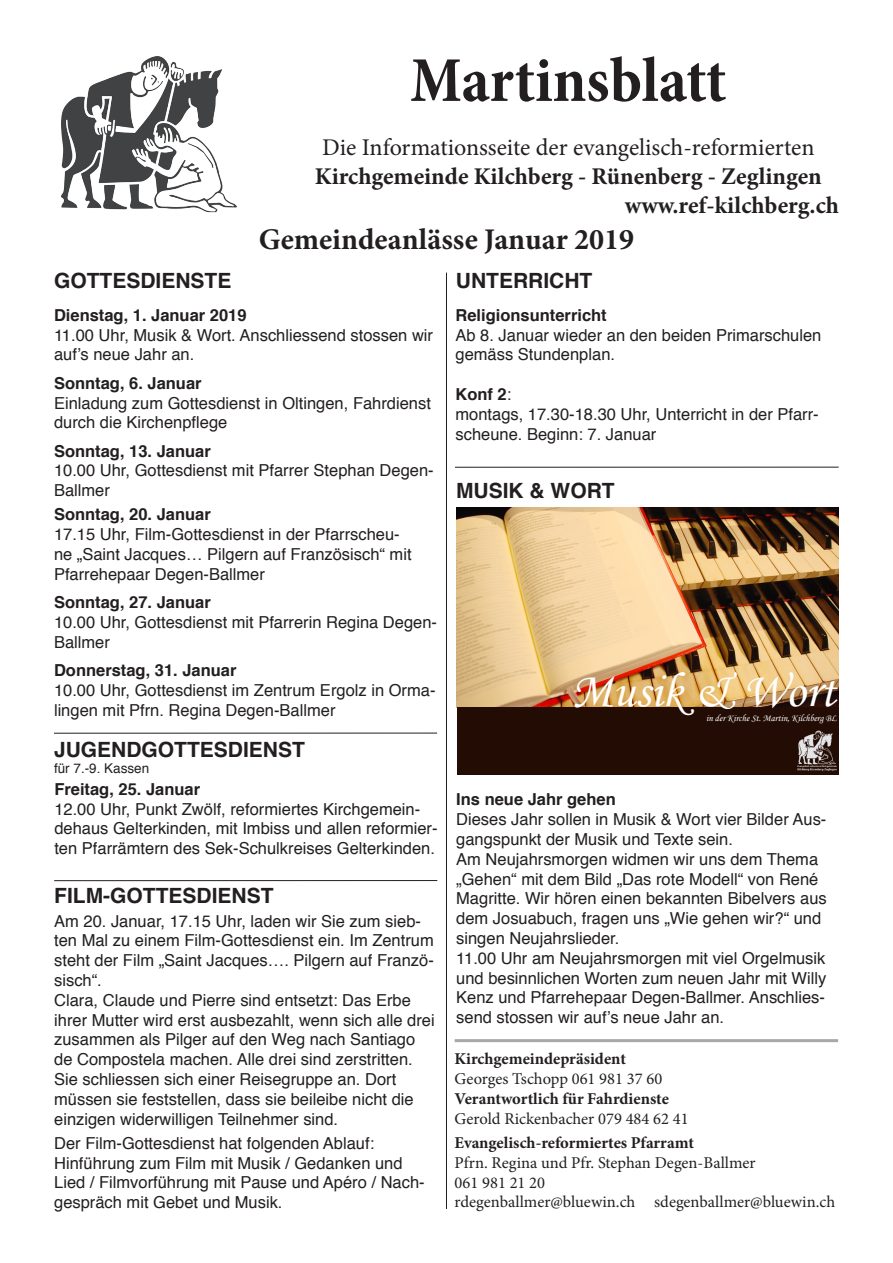
<style>
.page{position:relative;width:893px;height:1263px;background:#fff}
.page>*{position:absolute;margin:0;border:0;box-sizing:border-box;transform-origin:0 0}
.t1{font:700 condensed 64.5px "Minion Pro";letter-spacing:-.005em;color:#231f20}
.t2{font:49.2px "Monotype Corsiva";color:#fff}
.t3{font:700 30px "Minion Pro";color:#231f20}
.t4{font:700 24px "Minion Pro";color:#231f20}
.t5{font:24px "Minion Pro";color:#231f20}
.t6{font:700 21px "Helvetica";color:#231f20}
.Text-Kollekte{font:16.5px/19.8px "Helvetica";color:#231f20}
.Text-Kollekte-2{font:700 16.5px "Helvetica";color:#231f20}
.t7{font:16.5px "Minion Pro";color:#231f20}
.t8{font:700 16.5px "Minion Pro";color:#231f20}
.t9{font:13.5px "Helvetica";color:#231f20}
.t10{font:9.6px "Monotype Corsiva";color:#fff}
.s1{font-weight:400}
</style>
<div class="page">
<hr style="left:54px;top:733px;width:383px;height:1px;background:#231f20">
<img style="left:61px;top:56px;width:176px;height:157px">
<hr style="left:455px;top:1039px;width:383px;height:3px;background:#231f20">
<hr style="left:446px;top:273px;width:1px;height:936px;background:#231f20">
<hr style="left:455px;top:467px;width:384px;height:1px;background:#231f20">
<img style="left:457px;top:507px;width:382px;height:200px">
<div style="left:457px;top:707px;width:382px;height:68px;background:#230c04"></div>
<img style="left:797px;top:730px;width:40px;height:41px">
<hr style="left:54px;top:880px;width:383px;height:1px;background:#231f20">
<p class="t1" style="left:410px;top:36px;width:318px">Martinsblatt</p>
<p class="t5" style="left:322px;top:131px;width:494px">Die Informationsseite der evangelisch-reformierten</p>
<p class="t4" style="left:315px;top:159px;width:508px">Kirchgemeinde Kilchberg - Rünenberg - Zeglingen</p>
<p class="t4" style="left:625px;top:188px;width:216px">www.ref-kilchberg.ch</p>
<p class="t3" style="left:259px;top:218px;width:377px">Gemeindeanlässe Januar 2019</p>
<p class="t6" style="left:54px;top:264px;width:179px">GOTTESDIENSTE</p>
<p class="Text-Kollekte-2" style="left:54px;top:302px;width:194px">Dienstag, 1. Januar 2019</p>
<p class="Text-Kollekte" style="left:54px;top:325px;width:381px">11.00 Uhr, Musik &amp; Wort. Anschliessend stossen wir auf’s neue Jahr an.</p>
<p class="Text-Kollekte-2" style="left:54px;top:370px;width:149px">Sonntag, 6. Januar</p>
<p class="Text-Kollekte" style="left:54px;top:393px;width:378px">Einladung zum Gottesdienst in Oltingen, Fahrdienst durch die Kirchenpflege</p>
<p class="Text-Kollekte-2" style="left:54px;top:437px;width:158px">Sonntag, 13. Januar</p>
<p class="Text-Kollekte" style="left:54px;top:461px;width:381px">10.00 Uhr, Gottesdienst mit Pfarrer Stephan Degen-<br>Ballmer</p>
<p class="Text-Kollekte-2" style="left:54px;top:501px;width:158px">Sonntag, 20. Januar</p>
<p class="Text-Kollekte" style="left:54px;top:525px;width:359px">17.15 Uhr, Film-Gottesdienst in der Pfarrscheu&shy;ne „Saint Jacques… Pilgern auf Französisch“ mit<br>Pfarrehepaar Degen-Ballmer</p>
<p class="Text-Kollekte-2" style="left:54px;top:589px;width:158px">Sonntag, 27. Januar</p>
<p class="Text-Kollekte" style="left:54px;top:613px;width:385px">10.00 Uhr, Gottesdienst mit Pfarrerin Regina Degen-<br>Ballmer</p>
<p class="Text-Kollekte-2" style="left:54px;top:657px;width:184px">Donnerstag, 31. Januar</p>
<p class="Text-Kollekte" style="left:54px;top:680px;width:383px">10.00 Uhr, Gottesdienst im Zentrum Ergolz in Orma&shy;lingen mit Pfrn. Regina Degen-Ballmer</p>
<p class="t6" style="left:54px;top:732px;width:252px">JUGENDGOTTESDIENST</p>
<p class="t9" style="left:54px;top:757px;width:97px">für 7.-9. Kassen</p>
<p class="Text-Kollekte-2" style="left:54px;top:776px;width:147px">Freitag, 25. Januar</p>
<p class="Text-Kollekte" style="left:54px;top:799px;width:385px">12.00 Uhr, Punkt Zwölf, reformiertes Kirchgemein&shy;dehaus Gelterkinden, mit Imbiss und allen reformier&shy;ten Pfarrämtern des Sek-Schulkreises Gelterkinden.</p>
<p class="t6" style="left:54px;top:878px;width:221px">FILM-GOTTESDIENST</p>
<p class="Text-Kollekte" style="left:54px;top:911px;width:381px">Am 20. Januar, 17.15 Uhr, laden wir Sie zum sieb&shy;ten Mal zu einem Film-Gottesdienst ein. Im Zentrum steht der Film „Saint Jacques…. Pilgern auf Franzö&shy;sisch“.</p>
<p class="Text-Kollekte" style="left:54px;top:991px;width:382px">Clara, Claude und Pierre sind entsetzt: Das Erbe ihrer Mutter wird erst ausbezahlt, wenn sich alle drei zusammen als Pilger auf den Weg nach Santiago de Compostela machen. Alle drei sind zerstritten.<br>Sie schliessen sich einer Reisegruppe an. Dort müssen sie feststellen, dass sie beileibe nicht die einzigen widerwilligen Teilnehmer sind.</p>
<p class="Text-Kollekte" style="left:54px;top:1133px;width:322px">Der Film-Gottesdienst hat folgenden Ablauf:</p>
<p class="Text-Kollekte" style="left:54px;top:1153px;width:372px">Hinführung zum Film mit Musik / Gedanken und<br>Lied / Filmvorführung mit Pause und Apéro / Nach&shy;gespräch mit Gebet und Musik.</p>
<p class="t6" style="left:456px;top:264px;width:138px">UNTERRICHT</p>
<p class="Text-Kollekte-2" style="left:455px;top:302px;width:153px">Religionsunterricht</p>
<p class="Text-Kollekte" style="left:455px;top:325px;width:367px">Ab 8. Januar wieder an den beiden Primarschulen gemäss Stundenplan.</p>
<p class="Text-Kollekte-2" style="left:455px;top:381px;width:57px">Konf 2<span class="s1">:</span></p>
<p class="Text-Kollekte" style="left:455px;top:405px;width:365px">montags, 17.30-18.30 Uhr, Unterricht in der Pfarr&shy;scheune. Beginn: 7. Januar</p>
<p class="t6" style="left:456px;top:474px;width:160px">MUSIK &amp; WORT</p>
<p class="t2" style="left:572px;top:661px;width:266px">Musik &amp; Wort</p>
<p class="t10" style="left:706px;top:713px;width:132px">in der Kirche St. Martin, Kilchberg BL</p>
<p class="Text-Kollekte-2" style="left:456px;top:786px;width:161px">Ins neue Jahr gehen</p>
<p class="Text-Kollekte" style="left:456px;top:810px;width:372px">Dieses Jahr sollen in Musik &amp; Wort vier Bilder Aus&shy;gangspunkt der Musik und Texte sein.</p>
<p class="Text-Kollekte" style="left:456px;top:849px;width:372px">Am Neujahrsmorgen widmen wir uns dem Thema „Gehen“ mit dem Bild „Das rote Modell“ von René Magritte. Wir hören einen bekannten Bibelvers aus dem Josuabuch, fragen uns „Wie gehen wir?“ und singen Neujahrslieder.</p>
<p class="Text-Kollekte" style="left:456px;top:948px;width:372px;text-align:justify">11.00 Uhr am Neujahrsmorgen mit viel Orgelmusik und besinnlichen Worten zum neuen Jahr mit Willy Kenz und Pfarrehepaar Degen-Ballmer. Anschlies&shy;send stossen wir auf’s neue Jahr an.</p>
<p class="t8" style="left:455px;top:1047px;width:173px">Kirchgemeindepräsident</p>
<p class="t7" style="left:455px;top:1068px;width:209px">Georges Tschopp 061 981 37 60</p>
<p class="t8" style="left:455px;top:1087px;width:216px">Verantwortlich für Fahrdienste</p>
<p class="t7" style="left:455px;top:1107px;width:235px">Gerold Rickenbacher 079 484 62 41</p>
<p class="t8" style="left:455px;top:1131px;width:241px">Evangelisch-reformiertes Pfarramt</p>
<p class="t7" style="left:455px;top:1151px;width:303px">Pfrn. Regina und Pfr. Stephan Degen-Ballmer</p>
<p class="t7" style="left:455px;top:1171px;width:92px">061 981 21 20</p>
<p class="t7" style="left:455px;top:1191px;width:382px">rdegenballmer@bluewin.ch sdegenballmer@bluewin.ch</p>
</div>
